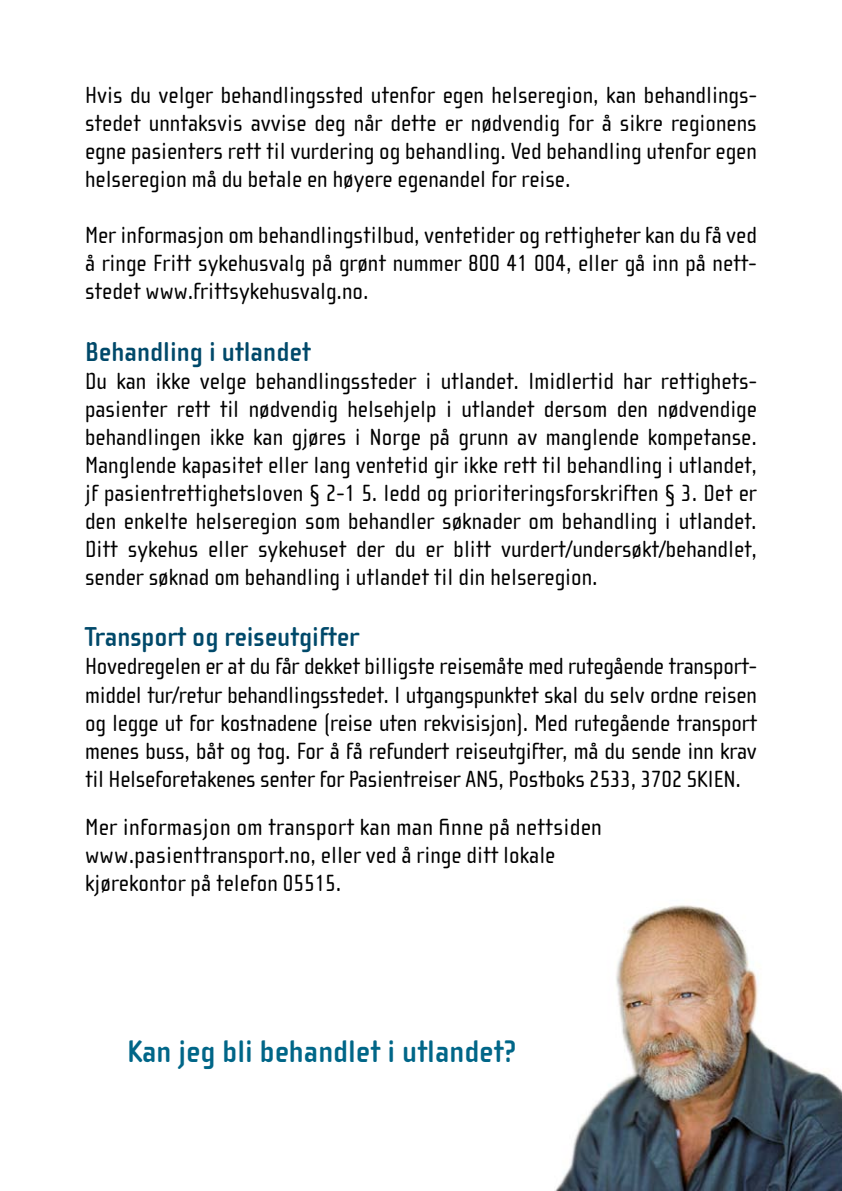
<style>
.page{position:relative;width:842px;height:1191px;background:#fff}
.page>*{position:absolute;margin:0;border:0;box-sizing:border-box;transform-origin:0 0}
.t1{font:700 32px "Cholla Sans";color:#068}
.t2{font:700 28px "Cholla Sans";color:#00496a}
.t3{font:24px/28px "Cholla Sans";color:#000;text-align:justify}
</style>
<div class="page">
<img style="left:554px;top:905px;width:288px;height:286px">
<p class="t3" style="left:85px;top:81px;width:673px">Hvis du velger behandlingssted utenfor egen helseregion, kan behandlings&shy;stedet unntaksvis avvise deg når dette er nødvendig for å sikre regionens egne pasienters rett til vurdering og behandling. Ved behandling utenfor egen helseregion må du betale en høyere egenandel for reise.</p>
<p class="t3" style="left:85px;top:222px;width:673px">Mer informasjon om behandlingstilbud, ventetider og rettigheter kan du få ved å ringe Fritt sykehusvalg på grønt nummer 800 41 004, eller gå inn på nett&shy;stedet www.frittsykehusvalg.no.</p>
<p class="t2" style="left:85px;top:336px;width:227px">Behandling i utlandet</p>
<p class="t3" style="left:85px;top:367px;width:673px">Du kan ikke velge behandlingssteder i utlandet. Imidlertid har rettighets&shy;pasienter rett til nødvendig helsehjelp i utlandet dersom den nødvendige behandlingen ikke kan gjøres i Norge på grunn av manglende kompetanse.<br>Manglende kapasitet eller lang ventetid gir ikke rett til behandling i utlandet, jf pasientrettighetsloven § 2-1 5. ledd og prioriteringsforskriften § 3. Det er den enkelte helseregion som behandler søknader om behandling i utlandet.<br>Ditt sykehus eller sykehuset der du er blitt vurdert/undersøkt/behandlet, sender søknad om behandling i utlandet til din helseregion.</p>
<p class="t2" style="left:85px;top:622px;width:275px">Transport og reiseutgifter</p>
<p class="t3" style="left:85px;top:653px;width:673px">Hovedregelen er at du får dekket billigste reisemåte med rutegående transport&shy;middel tur/retur behandlingsstedet. I utgangspunktet skal du selv ordne reisen og legge ut for kostnadene (reise uten rekvisisjon). Med rutegående transport menes buss, båt og tog. For å få refundert reiseutgifter, må du sende inn krav til Helseforetakenes senter for Pasientreiser ANS, Postboks 2533, 3702 SKIEN.</p>
<p class="t3" style="left:85px;top:813px;width:518px;text-align:left">Mer informasjon om transport kan man finne på nettsiden www.pasienttransport.no, eller ved å ringe ditt lokale kjørekontor på telefon 05515.</p>
<h1 class="t1" style="left:127px;top:1033px;width:391px">Kan jeg bli behandlet i utlandet?</h1>
</div>
